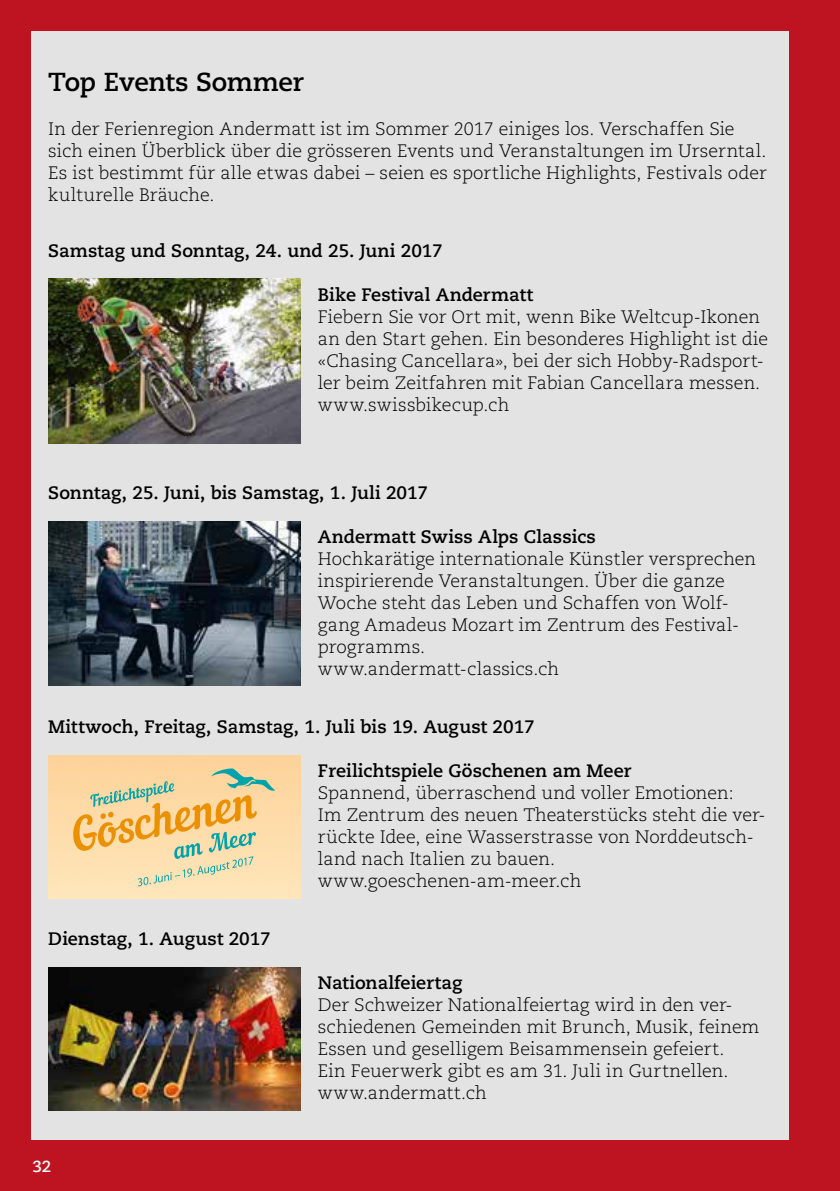
<style>
.page{position:relative;width:840px;height:1191px;background:#fff}
.page>*{position:absolute;margin:0;border:0;box-sizing:border-box;transform-origin:0 0}
.t1{font:700 26px "Caecilia LT Std";letter-spacing:-.015em;color:#000}
.t2{font:300 18px/22px "Caecilia LT Std";letter-spacing:.005em;color:#000}
.t3{font:700 18px "Caecilia LT Std";color:#000}
.t4{font:700 16px "Caecilia LT Std";color:#fff}
</style>
<div class="page">
<div style="left:0;top:0;width:839px;height:1191px;background:#be1421"></div>
<div style="left:31px;top:31px;width:757px;height:1109px;background:#e3e3e3"></div>
<img style="left:48px;top:279px;width:252px;height:164px">
<img style="left:48px;top:521px;width:252px;height:164px">
<img style="left:48px;top:755px;width:252px;height:143px">
<img style="left:48px;top:967px;width:252px;height:143px">
<svg style="left:72px;top:768px;width:203px;height:118px"></svg>
<h1 class="t1" style="left:48px;top:66px;width:257px">Top Events Sommer</h1>
<p class="t2" style="left:48px;top:118px;width:719px">In der Ferienregion Andermatt ist im Sommer 2017 einiges los. Verschaffen Sie sich einen Überblick über die grösseren Events und Veranstaltungen im Urserntal.<br>Es ist bestimmt für alle etwas dabei – seien es sportliche Highlights, Festivals oder kulturelle Bräuche.</p>
<p class="t3" style="left:48px;top:240px;width:396px">Samstag und Sonntag, 24. und 25. Juni 2017</p>
<p class="t3" style="left:317px;top:284px;width:217px">Bike Festival Andermatt</p>
<p class="t2" style="left:317px;top:306px;width:451px">Fiebern Sie vor Ort mit, wenn Bike Weltcup-Ikonen an den Start gehen. Ein besonderes Highlight ist die «Chasing Cancellara», bei der sich Hobby-Radsport&shy;ler beim Zeitfahren mit Fabian Cancellara messen. www.swissbikecup.ch</p>
<p class="t3" style="left:48px;top:482px;width:381px">Sonntag, 25. Juni, bis Samstag, 1. Juli 2017</p>
<p class="t3" style="left:317px;top:526px;width:279px">Andermatt Swiss Alps Classics</p>
<p class="t2" style="left:317px;top:548px;width:439px">Hochkarätige internationale Künstler versprechen inspirierende Veranstaltungen. Über die ganze Woche steht das Leben und Schaffen von Wolf&shy;gang Amadeus Mozart im Zentrum des Festival&shy;programms.<br>www.andermatt-classics.ch</p>
<p class="t3" style="left:48px;top:716px;width:487px">Mittwoch, Freitag, Samstag, 1. Juli bis 19. August 2017</p>
<p class="t3" style="left:317px;top:760px;width:315px">Freilichtspiele Göschenen am Meer</p>
<p class="t2" style="left:317px;top:782px;width:449px">Spannend, überraschend und voller Emotionen:<br>Im Zentrum des neuen Theaterstücks steht die ver&shy;rückte Idee, eine Wasserstrasse von Norddeutsch&shy;land nach Italien zu bauen. www.goeschenen-am-meer.ch</p>
<p class="t3" style="left:48px;top:928px;width:224px">Dienstag, 1. August 2017</p>
<p class="t3" style="left:317px;top:972px;width:146px">Nationalfeiertag</p>
<p class="t2" style="left:317px;top:994px;width:443px">Der Schweizer Nationalfeiertag wird in den ver&shy;schiedenen Gemeinden mit Brunch, Musik, feinem Essen und geselligem Beisammensein gefeiert.<br>Ein Feuerwerk gibt es am 31. Juli in Gurtnellen. www.andermatt.ch</p>
<p class="t4" style="left:32px;top:1156px;width:20px">32</p>
</div>
